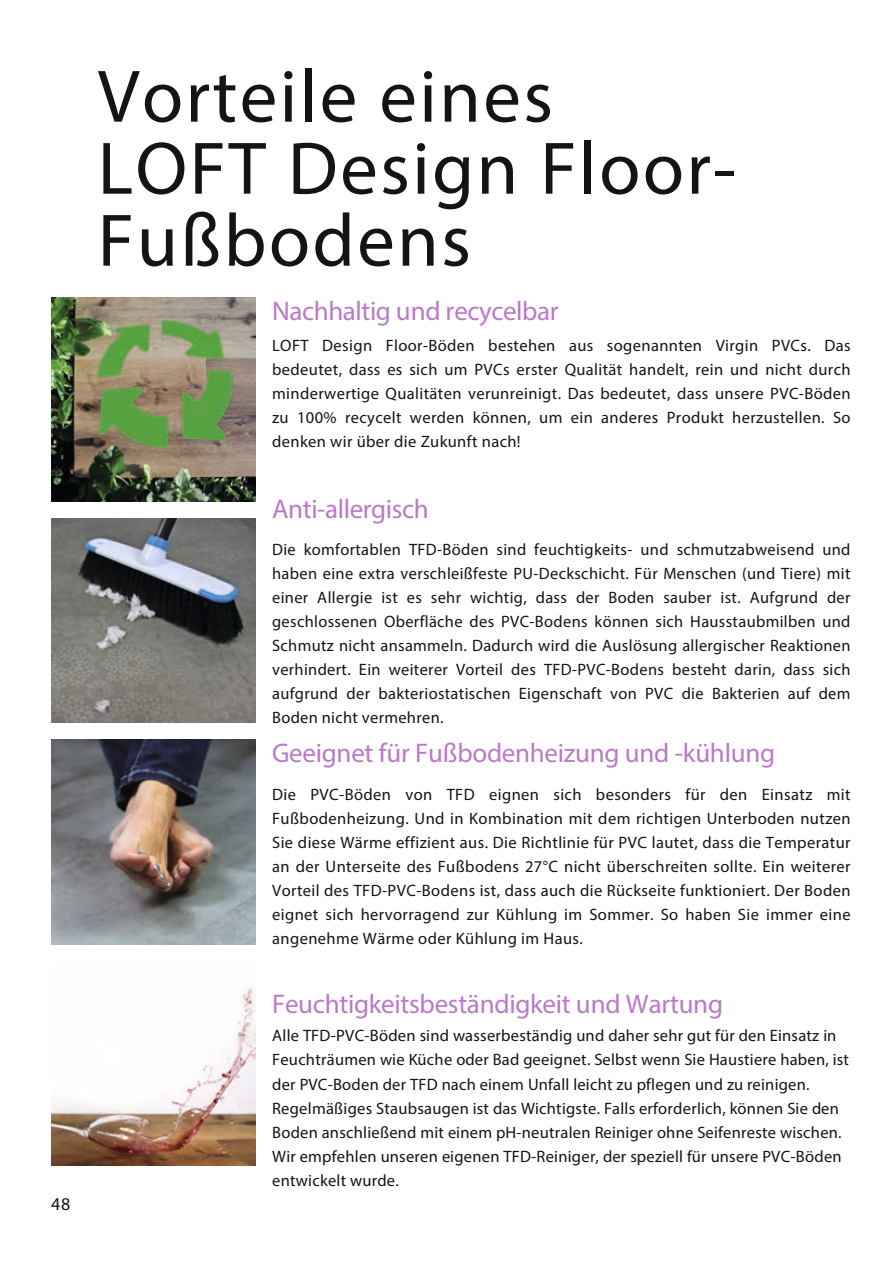
<style>
.page{position:relative;width:893px;height:1263px;background:#fff}
.page>*{position:absolute;margin:0;border:0;box-sizing:border-box;transform-origin:0 0}
.Titel{font:75px/72px "Myriad Pro";letter-spacing:.03em;color:#131413}
.teksten_body{font:27px "Myriad Pro";letter-spacing:-.01em;color:#bc78c9}
.t1{font:18px "Myriad Pro";color:#131413}
.teksten_body-2{font:16.5px/24px "Myriad Pro";letter-spacing:.015em;color:#131413;text-align:justify}
</style>
<div class="page">
<img style="left:51px;top:298px;width:204px;height:204px">
<img style="left:51px;top:519px;width:204px;height:204px">
<img style="left:51px;top:740px;width:204px;height:204px">
<img style="left:51px;top:987px;width:204px;height:178px">
<p class="t1" style="left:51px;top:1193px;width:21px">48</p>
<p class="Titel" style="left:98px;top:59px;width:640px">Vorteile eines<br>LOFT Design Floor-<br>Fußbodens</p>
<p class="teksten_body" style="left:272px;top:294px;width:288px">Nachhaltig und recycelbar</p>
<p class="teksten_body-2" style="left:272px;top:333px;width:580px">LOFT Design Floor-Böden bestehen aus sogenannten Virgin PVCs. Das bedeutet, dass es sich um PVCs erster Qualität handelt, rein und nicht durch minderwertige Qualitäten verunreinigt. Das bedeutet, dass unsere PVC-Böden zu 100% recycelt werden können, um ein anderes Produkt herzustellen. So denken wir über die Zukunft nach!</p>
<p class="teksten_body" style="left:272px;top:492px;width:158px">Anti-allergisch</p>
<p class="teksten_body-2" style="left:272px;top:537px;width:580px">Die komfortablen TFD-Böden sind feuchtigkeits- und schmutzabweisend und haben eine extra verschleißfeste PU-Deckschicht. Für Menschen (und Tiere) mit einer Allergie ist es sehr wichtig, dass der Boden sauber ist. Aufgrund der geschlossenen Oberfläche des PVC-Bodens können sich Hausstaubmilben und Schmutz nicht ansammeln. Dadurch wird die Auslösung allergischer Reaktionen verhindert. Ein weiterer Vorteil des TFD-PVC-Bodens besteht darin, dass sich aufgrund der bakteriostatischen Eigenschaft von PVC die Bakterien auf dem Boden nicht vermehren.</p>
<p class="teksten_body" style="left:272px;top:736px;width:504px">Geeignet für Fußbodenheizung und -kühlung</p>
<p class="teksten_body-2" style="left:272px;top:782px;width:580px">Die PVC-Böden von TFD eignen sich besonders für den Einsatz mit Fußbodenheizung. Und in Kombination mit dem richtigen Unterboden nutzen Sie diese Wärme effizient aus. Die Richtlinie für PVC lautet, dass die Temperatur an der Unterseite des Fußbodens 27°C nicht überschreiten sollte. Ein weiterer Vorteil des TFD-PVC-Bodens ist, dass auch die Rückseite funktioniert. Der Boden eignet sich hervorragend zur Kühlung im Sommer. So haben Sie immer eine angenehme Wärme oder Kühlung im Haus.</p>
<p class="teksten_body" style="left:272px;top:987px;width:452px">Feuchtigkeitsbeständigkeit und Wartung</p>
<p class="teksten_body-2" style="left:272px;top:1024px;width:578px;text-align:left">Alle TFD-PVC-Böden sind wasserbeständig und daher sehr gut für den Einsatz in Feuchträumen wie Küche oder Bad geeignet. Selbst wenn Sie Haustiere haben, ist der PVC-Boden der TFD nach einem Unfall leicht zu pflegen und zu reinigen.<br>Regelmäßiges Staubsaugen ist das Wichtigste. Falls erforderlich, können Sie den Boden anschließend mit einem pH-neutralen Reiniger ohne Seifenreste wischen.<br>Wir empfehlen unseren eigenen TFD-Reiniger, der speziell für unsere PVC-Böden entwickelt wurde.</p>
</div>
